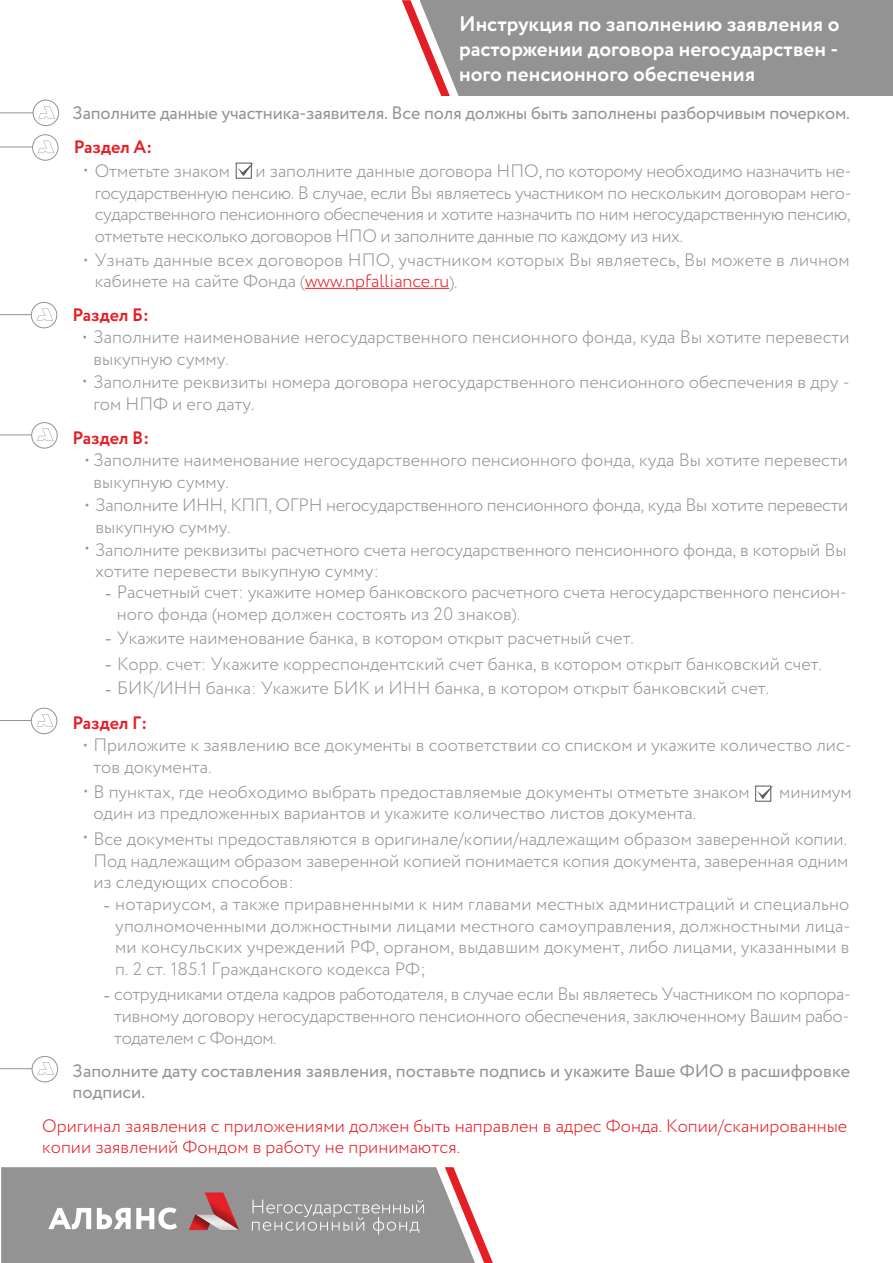
<style>
.page{position:relative;width:893px;height:1263px;background:#fff}
.page>*{position:absolute;margin:0;border:0;box-sizing:border-box;transform-origin:0 0}
.t1{font:22.5px/43.3px "Myriad Pro";color:#929392}
.t2{font:700 21px/25.2px "Circe";color:#fff;text-align:justify}
.t3{font:300 18px/21.6px "Circe";color:#929392}
.t4{font:18px/21.6px "Circe";color:#929392}
.t5{font:300 18px/21.6px "Circe";color:#e41e25}
.t6{font:300 18px/21.6px "Circe";letter-spacing:-.02em;color:#929392}
.t7{font:700 18px "Circe";color:#e41e25}
.s1{color:#e41e25}
.s2{font-family:"Myriad Pro";font-weight:400;font-size:19.5px}
</style>
<div class="page">
<div style="left:1px;top:1167px;width:444px;height:96px;background:#929392"></div>
<svg style="left:445px;top:1167px;width:48px;height:96px"></svg>
<div style="left:450px;top:0;width:443px;height:96px;background:#929392"></div>
<hr style="left:305px;top:288px;width:144px;height:1px;background:#e41e25">
<div style="left:236px;top:163px;width:16px;height:16px;border:1px solid #57585a"></div>
<svg style="left:238px;top:162px;width:16px;height:14px"></svg>
<svg style="left:189px;top:1192px;width:50px;height:38px;background:#b16f71"></svg>
<svg style="left:48px;top:1208px;width:43px;height:22px"></svg>
<svg style="left:97px;top:1207px;width:80px;height:22px"></svg>
<svg style="left:252px;top:1199px;width:172px;height:35px;background:#a0a1a0"></svg>
<svg style="left:38px;top:106px;width:17px;height:12px"></svg>
<hr style="left:0;top:112px;width:33px;height:1px;background:#929392">
<div style="left:33px;top:100px;width:26px;height:26px;border:1px solid #929392;border-radius:50%"></div>
<svg style="left:38px;top:141px;width:17px;height:12px"></svg>
<hr style="left:0;top:147px;width:33px;height:1px;background:#929392">
<div style="left:32px;top:134px;width:26px;height:27px;border:1px solid #929392;border-radius:50%"></div>
<svg style="left:37px;top:308px;width:16px;height:13px"></svg>
<hr style="left:0;top:314px;width:31px;height:1px;background:#929392">
<div style="left:31px;top:302px;width:26px;height:26px;border:1px solid #929392;border-radius:50%"></div>
<svg style="left:37px;top:428px;width:17px;height:13px"></svg>
<hr style="left:0;top:434px;width:32px;height:1px;background:#929392">
<div style="left:31px;top:422px;width:27px;height:26px;border:1px solid #929392;border-radius:50%"></div>
<svg style="left:37px;top:714px;width:16px;height:12px"></svg>
<hr style="left:0;top:720px;width:31px;height:1px;background:#929392">
<div style="left:31px;top:708px;width:26px;height:26px;border:1px solid #929392;border-radius:50%"></div>
<svg style="left:37px;top:1062px;width:17px;height:13px"></svg>
<hr style="left:0;top:1068px;width:32px;height:1px;background:#929392">
<div style="left:32px;top:1056px;width:26px;height:26px;border:1px solid #929392;border-radius:50%"></div>
<div style="left:755px;top:786px;width:16px;height:16px;border:1px solid #57585a"></div>
<svg style="left:757px;top:785px;width:17px;height:14px"></svg>
<svg style="left:402px;top:0;width:48px;height:96px"></svg>
<p class="t2" style="left:459px;top:12px;width:382px">Инструкция по заполнению заявления о расторжении договора негосударствен - ного пенсионного обеспечения</p>
<p class="t4" style="left:72px;top:102px;width:779px">Заполните данные участника-заявителя. Все поля должны быть заполнены разборчивым почерком.</p>
<p class="t7" style="left:74px;top:135px;width:80px">Раздел А:</p>
<p class="t3" style="left:95px;top:161px;width:137px">Отметьте знаком</p>
<p class="t3" style="left:95px;top:161px;width:759px;text-align:justify;text-indent:161px">и заполните данные договора НПО, по которому необходимо назначить не&shy;государственную пенсию. В случае, если Вы являетесь участником по нескольким договорам него&shy;сударственного пенсионного обеспечения и хотите назначить по ним негосударственную пенсию, отметьте несколько договоров НПО и заполните данные по каждому из них.</p>
<p class="t3" style="left:95px;top:249px;width:756px;line-height:21px">Узнать данные всех договоров НПО, участником которых Вы являетесь, Вы можете в личном кабинете на сайте Фонда (<span class="s1">www.npfalliance.ru</span>).</p>
<p class="t7" style="left:73px;top:302px;width:78px">Раздел Б:</p>
<p class="t3" style="left:94px;top:327px;width:757px">Заполните наименование негосударственного пенсионного фонда, куда Вы хотите перевести выкупную сумму.</p>
<p class="t3" style="left:94px;top:372px;width:758px">Заполните реквизиты номера договора негосударственного пенсионного обеспечения в дру - гом НПФ и его дату.</p>
<p class="t7" style="left:73px;top:425px;width:78px">Раздел В:</p>
<p class="t3" style="left:94px;top:450px;width:756px">Заполните наименование негосударственного пенсионного фонда, куда Вы хотите перевести выкупную сумму.</p>
<p class="t1" style="left:83px;top:147px;width:6px">·</p>
<p class="t1" style="left:83px;top:237px;width:6px">·</p>
<p class="t1" style="left:83px;top:314px;width:6px">· ·</p>
<p class="t1" style="left:85px;top:437px;width:6px">·</p>
<p class="t1" style="left:85px;top:482px;width:6px">·</p>
<p class="t6" style="left:96px;top:495px;width:754px">Заполните ИНН, КПП, ОГРН негосударственного пенсионного фонда, куда Вы хотите перевести выкупную сумму.</p>
<p class="t3" style="left:95px;top:539px;width:753px">Заполните реквизиты расчетного счета негосударственного пенсионного фонда, в который Вы хотите перевести выкупную сумму:</p>
<p class="t3" style="left:117px;top:582px;width:732px;text-indent:-11px"><span class="s2">-</span> Расчетный счет: укажите номер банковского расчетного счета негосударственного пенсион&shy;ного фонда (номер должен состоять из 20 знаков).</p>
<p class="t1" style="left:85px;top:524px;width:6px">·</p>
<p class="t3" style="left:106px;top:627px;width:530px"><span class="s2">-</span> Укажите наименование банка, в котором открыт расчетный счет.</p>
<p class="t3" style="left:106px;top:653px;width:718px"><span class="s2">-</span> Корр. счет: Укажите корреспондентский счет банка, в котором открыт банковский счет.</p>
<p class="t3" style="left:106px;top:678px;width:665px"><span class="s2">-</span> БИК/ИНН банка: Укажите БИК и ИНН банка, в котором открыт банковский счет.</p>
<p class="t7" style="left:73px;top:710px;width:76px">Раздел Г:</p>
<p class="t3" style="left:93px;top:735px;width:760px">Приложите к заявлению все документы в соответствии со списком и укажите количество лис&shy;тов документа.</p>
<p class="t3" style="left:93px;top:781px;width:658px">В пунктах, где необходимо выбрать предоставляемые документы отметьте знаком</p>
<p class="t3" style="left:779px;top:781px;width:74px">минимум</p>
<p class="t3" style="left:93px;top:801px;width:755px;line-height:25.7px">один из предложенных вариантов и укажите количество листов документа.<br>Все документы предоставляются в оригинале/копии/надлежащим образом заверенной копии.</p>
<p class="t3" style="left:93px;top:850px;width:757px">Под надлежащим образом заверенной копией понимается копия документа, заверенная одним из следующих способов:</p>
<p class="t3" style="left:115px;top:894px;width:737px;text-align:justify;text-indent:-11px"><span class="s2">-</span> нотариусом, а также приравненными к ним главами местных администраций и специально уполномоченными должностными лицами местного самоуправления, должностными лица&shy;ми консульских учреждений РФ, органом, выдавшим документ, либо лицами, указанными в п. 2 ст. 185.1 Гражданского кодекса РФ;</p>
<p class="t3" style="left:114px;top:984px;width:738px;text-align:justify;text-indent:-10px"><span class="s2">-</span> сотрудниками отдела кадров работодателя, в случае если Вы являетесь Участником по корпора&shy;тивному договору негосударственного пенсионного обеспечения, заключенному Вашим рабо&shy;тодателем с Фондом.</p>
<p class="t4" style="left:73px;top:1060px;width:779px">Заполните дату составления заявления, поставьте подпись и укажите Ваше ФИО в расшифровке подписи.</p>
<p class="t5" style="left:42px;top:1115px;width:807px">Оригинал заявления с приложениями должен быть направлен в адрес Фонда. Копии/сканированные копии заявлений Фондом в работу не принимаются.</p>
<p class="t1" style="left:83px;top:721px;width:6px">·</p>
<p class="t1" style="left:84px;top:768px;width:6px">·</p>
<p class="t1" style="left:83px;top:814px;width:6px">·</p>
</div>
